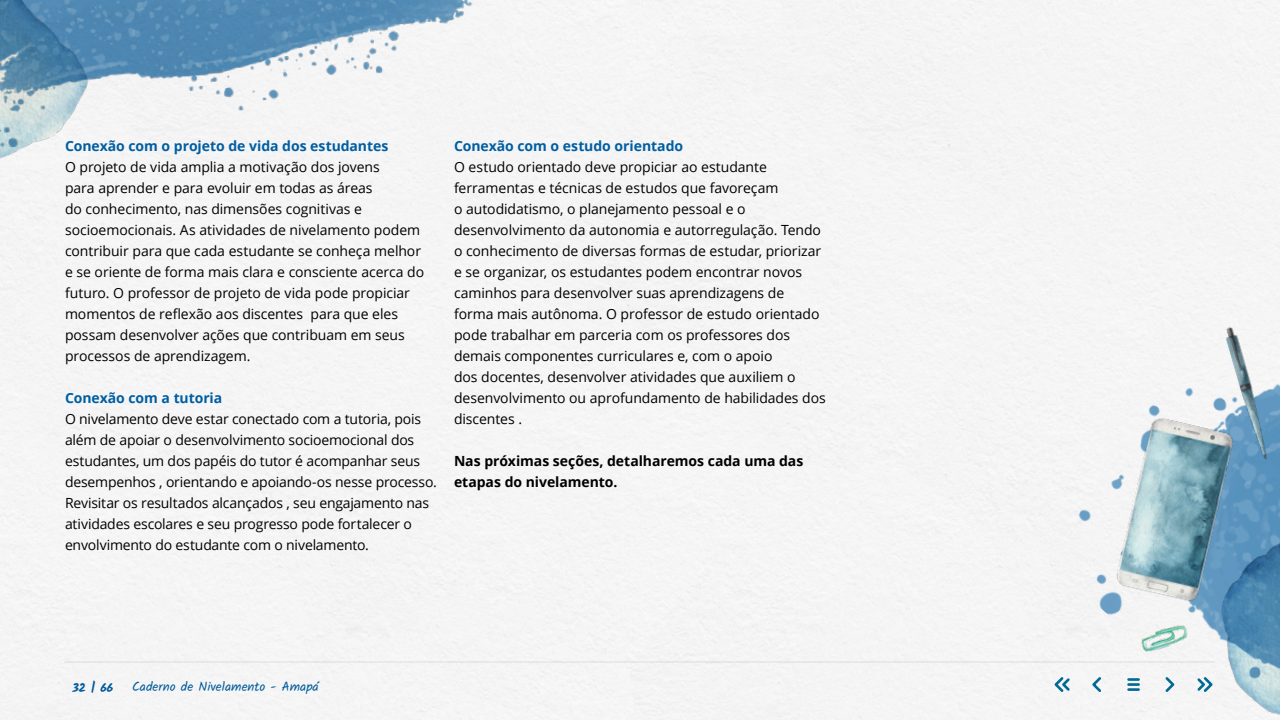
<style>
.page{position:relative;width:1280px;height:720px;background:#fff}
.page>*{position:absolute;margin:0;border:0;box-sizing:border-box;transform-origin:0 0}
.t1{font:14px/21px "Open Sans";letter-spacing:-.005em;color:#000}
.t2{font:700 14px "Open Sans";letter-spacing:-.005em;color:#005ea1}
.t3{font:700 14px/21px "Open Sans";letter-spacing:-.005em;color:#000}
.t4{font:13px "Kalam";letter-spacing:.005em;color:#005ea1}
.t5{font:700 12px "Kalam";color:#005ea1}
</style>
<div class="page">
<div style="left:627px;top:0;width:653px;height:720px;background:#f5f5f5"></div>
<img style="left:145px;top:0;width:336px;height:148px">
<img style="left:0;top:0;width:145px;height:213px">
<div style="left:1020px;top:267px;width:260px;height:453px;background:#f5f5f5"></div>
<img style="left:1104px;top:406px;width:140px;height:206px">
<img style="left:1157px;top:504px;width:123px;height:216px">
<img style="left:1213px;top:314px;width:67px;height:152px">
<img style="left:1126px;top:614px;width:75px;height:54px">
<hr style="left:65px;top:661px;width:1149px;height:2px;background:#ededed">
<svg style="left:1163px;top:675px;width:14px;height:19px"></svg>
<svg style="left:1195px;top:675px;width:20px;height:19px"></svg>
<svg style="left:1052px;top:675px;width:20px;height:19px"></svg>
<svg style="left:1090px;top:675px;width:14px;height:19px"></svg>
<svg style="left:1129px;top:678px;width:10px;height:13px"></svg>
<p class="t2" style="left:65px;top:137px;width:325px">Conexão com o projeto de vida dos estudantes</p>
<p class="t1" style="left:65px;top:157px;width:361px">O projeto de vida amplia a motivação dos jovens<br>para aprender e para evoluir em todas as áreas<br>do conhecimento, nas dimensões cognitivas e socioemocionais. As atividades de nivelamento podem contribuir para que cada estudante se conheça melhor e se oriente de forma mais clara e consciente acerca do futuro. O professor de projeto de vida pode propiciar momentos de reflexão aos discentes para que eles possam desenvolver ações que contribuam em seus processos de aprendizagem.</p>
<p class="t2" style="left:65px;top:389px;width:159px">Conexão com a tutoria</p>
<p class="t1" style="left:65px;top:409px;width:373px">O nivelamento deve estar conectado com a tutoria, pois além de apoiar o desenvolvimento socioemocional dos estudantes, um dos papéis do tutor é acompanhar seus desempenhos , orientando e apoiando-os nesse processo.<br>Revisitar os resultados alcançados , seu engajamento nas atividades escolares e seu progresso pode fortalecer o envolvimento do estudante com o nivelamento.</p>
<p class="t2" style="left:454px;top:137px;width:231px">Conexão com o estudo orientado</p>
<p class="t1" style="left:454px;top:157px;width:373px">O estudo orientado deve propiciar ao estudante ferramentas e técnicas de estudos que favoreçam<br>o autodidatismo, o planejamento pessoal e o desenvolvimento da autonomia e autorregulação. Tendo o conhecimento de diversas formas de estudar, priorizar e se organizar, os estudantes podem encontrar novos caminhos para desenvolver suas aprendizagens de forma mais autônoma. O professor de estudo orientado pode trabalhar em parceria com os professores dos demais componentes curriculares e, com o apoio<br>dos docentes, desenvolver atividades que auxiliem o desenvolvimento ou aprofundamento de habilidades dos discentes .</p>
<p class="t3" style="left:454px;top:451px;width:351px">Nas próximas seções, detalharemos cada uma das etapas do nivelamento.</p>
<p class="t5" style="left:72px;top:681px;width:42px">32 | 66</p>
<p class="t4" style="left:132px;top:678px;width:188px">Caderno de Nivelamento - Amapá</p>
</div>
